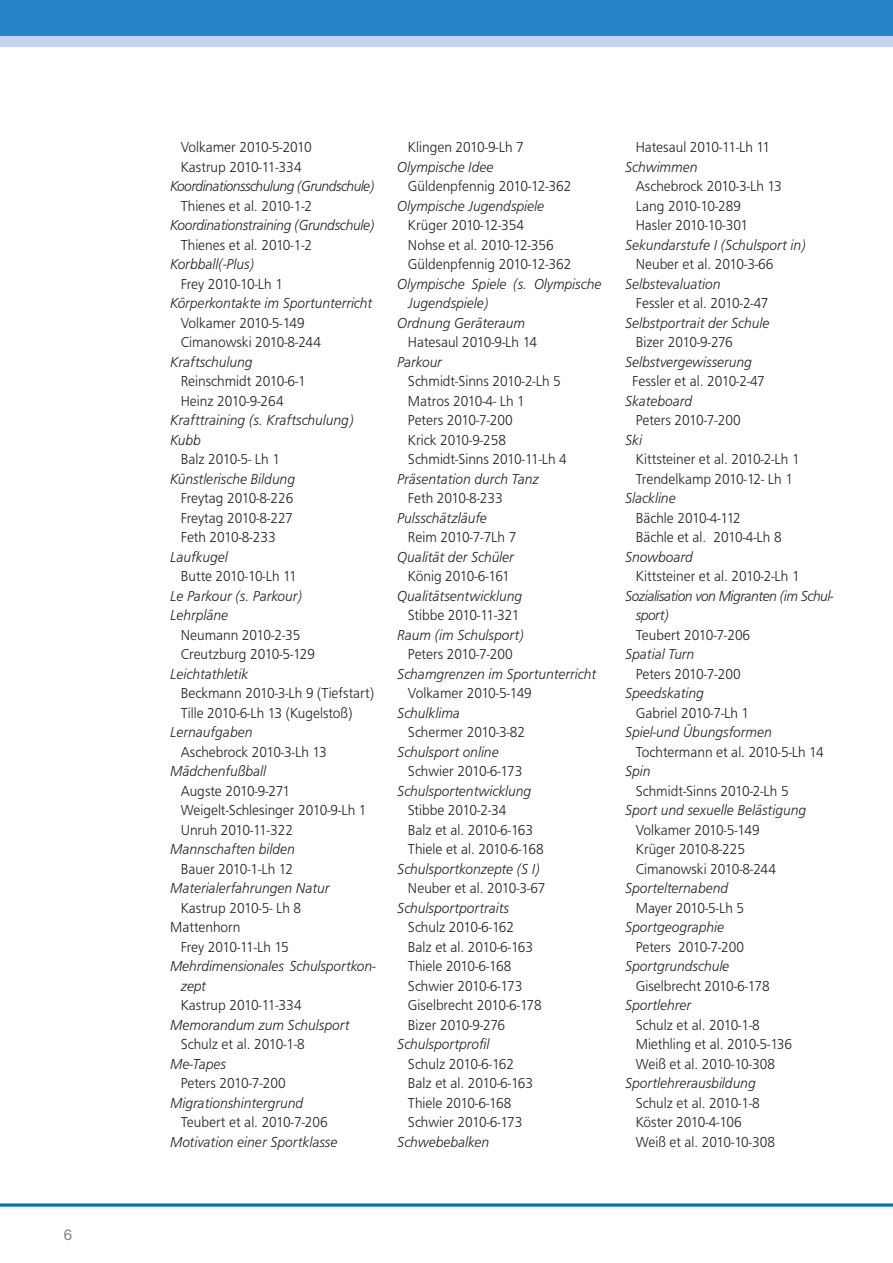
<style>
.page{position:relative;width:893px;height:1263px;background:#fff}
.page>*{position:absolute;margin:0;border:0;box-sizing:border-box;transform-origin:0 0}
.t1{font:300 15px/19.5px "Frutus T";color:#231f20;scale:.95 1}
.t2{font:italic 300 15px/19.5px "Frutus T";color:#231f20;scale:.95 1}
.t3{font:italic 300 15px/19.5px "Frutus T";letter-spacing:-.03em;color:#231f20;scale:.95 1}
.t4{font:italic 300 15px "Frutus T";letter-spacing:-.035em;color:#231f20;scale:.95 1}
.t5{font:italic 300 15px "Frutus T";letter-spacing:-.02em;color:#231f20;scale:.95 1}
.t6{font:300 15px "Frutus T";letter-spacing:-.035em;color:#231f20;scale:.95 1}
.t7{font:15px "Helvetica Neue CE";color:#808285}
</style>
<div class="page">
<div style="left:0;top:33px;width:893px;height:14px;background:#c6d5ed"></div>
<div style="left:0;top:0;width:893px;height:35px;background:#2783c5"></div>
<hr style="left:0;top:1203px;width:893px;height:3px;background:#0072bc">
<p class="t7" style="left:64px;top:1225px;width:10px">6</p>
<p class="t1" style="left:181px;top:137px;width:140px">Volkamer 2010-5-2010<br>Kastrup 2010-11-334</p>
<p class="t4" style="left:170px;top:177px;width:216px">Koordinationsschulung (Grundschule)</p>
<p class="t1" style="left:181px;top:196px;width:140px">Thienes et al. 2010-1-2</p>
<p class="t5" style="left:170px;top:216px;width:216px">Koordinationstraining (Grundschule)</p>
<p class="t1" style="left:181px;top:235px;width:140px">Thienes et al. 2010-1-2</p>
<p class="t2" style="left:170px;top:254px;width:90px">Korbball(-Plus)</p>
<p class="t1" style="left:181px;top:274px;width:109px">Frey 2010-10-Lh 1</p>
<p class="t2" style="left:170px;top:293px;width:214px">Körperkontakte im Sportunterricht</p>
<p class="t1" style="left:181px;top:313px;width:149px">Volkamer 2010-5-149<br>Cimanowski 2010-8-244</p>
<p class="t2" style="left:170px;top:352px;width:89px">Kraftschulung</p>
<p class="t1" style="left:181px;top:371px;width:133px">Reinschmidt 2010-6-1<br>Heinz 2010-9-264</p>
<p class="t2" style="left:170px;top:410px;width:195px">Krafttraining (s. Kraftschulung)<br>Kubb</p>
<p class="t1" style="left:181px;top:449px;width:106px">Balz 2010-5- Lh 1</p>
<p class="t2" style="left:170px;top:469px;width:133px">Künstlerische Bildung</p>
<p class="t1" style="left:181px;top:488px;width:120px;text-align:justify">Freytag 2010-8-226<br>Freytag 2010-8-227<br>Feth 2010-8-233</p>
<p class="t2" style="left:170px;top:547px;width:62px">Laufkugel</p>
<p class="t1" style="left:181px;top:566px;width:124px">Butte 2010-10-Lh 11</p>
<p class="t2" style="left:170px;top:586px;width:141px">Le Parkour (s. Parkour)<br>Lehrpläne</p>
<p class="t1" style="left:181px;top:625px;width:143px">Neumann 2010-2-35<br>Creutzburg 2010-5-129</p>
<p class="t2" style="left:170px;top:664px;width:84px">Leichtathletik</p>
<p class="t1" style="left:181px;top:683px;width:205px">Beckmann 2010-3-Lh 9 (Tiefstart)<br>Tille 2010-6-Lh 13 (Kugelstoß)</p>
<p class="t2" style="left:170px;top:722px;width:88px">Lernaufgaben</p>
<p class="t1" style="left:181px;top:742px;width:155px">Aschebrock 2010-3-Lh 13</p>
<p class="t2" style="left:170px;top:761px;width:103px">Mädchenfußball</p>
<p class="t1" style="left:181px;top:781px;width:197px">Augste 2010-9-271<br>Weigelt-Schlesinger 2010-9-Lh 1<br>Unruh 2010-11-322</p>
<p class="t2" style="left:170px;top:839px;width:133px">Mannschaften bilden</p>
<p class="t1" style="left:181px;top:859px;width:120px">Bauer 2010-1-Lh 12</p>
<p class="t2" style="left:170px;top:878px;width:169px">Materialerfahrungen Natur</p>
<p class="t1" style="left:170px;top:898px;width:139px;text-indent:11px">Kastrup 2010-5- Lh 8<br>Mattenhorn</p>
<p class="t1" style="left:181px;top:937px;width:115px">Frey 2010-11-Lh 15</p>
<p class="t2" style="left:181px;top:956px;width:207px;text-indent:-11px">Mehrdimensionales Schulsportkon&shy;zept</p>
<p class="t1" style="left:181px;top:995px;width:129px">Kastrup 2010-11-334</p>
<p class="t2" style="left:170px;top:1015px;width:190px">Memorandum zum Schulsport</p>
<p class="t1" style="left:181px;top:1034px;width:132px">Schulz et al. 2010-1-8</p>
<p class="t2" style="left:170px;top:1054px;width:60px">Me-Tapes</p>
<p class="t1" style="left:181px;top:1073px;width:112px">Peters 2010-7-200</p>
<p class="t2" style="left:170px;top:1093px;width:142px">Migrationshintergrund</p>
<p class="t1" style="left:181px;top:1112px;width:156px">Teubert et al. 2010-7-206</p>
<p class="t2" style="left:170px;top:1132px;width:178px">Motivation einer Sportklasse</p>
<p class="t1" style="left:408px;top:137px;width:123px">Klingen 2010-9-Lh 7</p>
<p class="t2" style="left:397px;top:157px;width:103px">Olympische Idee</p>
<p class="t1" style="left:408px;top:176px;width:174px">Güldenpfennig 2010-12-362</p>
<p class="t2" style="left:397px;top:196px;width:156px">Olympische Jugendspiele</p>
<p class="t1" style="left:408px;top:215px;width:174px">Krüger 2010-12-354<br>Nohse et al. 2010-12-356<br>Güldenpfennig 2010-12-362</p>
<p class="t2" style="left:397px;top:274px;width:216px">Olympische Spiele (s. Olympische</p>
<p class="t2" style="left:408px;top:293px;width:86px">Jugendspiele)</p>
<p class="t2" style="left:397px;top:313px;width:136px">Ordnung Geräteraum</p>
<p class="t1" style="left:408px;top:332px;width:137px">Hatesaul 2010-9-Lh 14</p>
<p class="t2" style="left:397px;top:352px;width:49px">Parkour</p>
<p class="t1" style="left:408px;top:371px;width:169px">Schmidt-Sinns 2010-2-Lh 5<br>Matros 2010-4- Lh 1<br>Peters 2010-7-200<br>Krick 2010-9-258<br>Schmidt-Sinns 2010-11-Lh 4</p>
<p class="t2" style="left:397px;top:469px;width:151px">Präsentation durch Tanz</p>
<p class="t1" style="left:408px;top:488px;width:101px">Feth 2010-8-233</p>
<p class="t2" style="left:397px;top:508px;width:96px">Pulsschätzläufe</p>
<p class="t1" style="left:408px;top:527px;width:116px">Reim 2010-7-7Lh 7</p>
<p class="t2" style="left:397px;top:547px;width:124px">Qualität der Schüler</p>
<p class="t6" style="left:408px;top:567px;width:109px">König 2010-6-161</p>
<p class="t2" style="left:397px;top:586px;width:133px">Qualitätsentwicklung</p>
<p class="t1" style="left:408px;top:605px;width:119px">Stibbe 2010-11-321</p>
<p class="t2" style="left:397px;top:625px;width:135px">Raum (im Schulsport)</p>
<p class="t1" style="left:408px;top:644px;width:112px">Peters 2010-7-200</p>
<p class="t2" style="left:397px;top:664px;width:211px">Schamgrenzen im Sportunterricht</p>
<p class="t1" style="left:408px;top:683px;width:132px">Volkamer 2010-5-149</p>
<p class="t2" style="left:397px;top:703px;width:68px">Schulklima</p>
<p class="t1" style="left:408px;top:722px;width:125px">Schermer 2010-3-82</p>
<p class="t2" style="left:397px;top:742px;width:108px">Schulsport online</p>
<p class="t1" style="left:408px;top:761px;width:122px">Schwier 2010-6-173</p>
<p class="t2" style="left:397px;top:781px;width:143px">Schulsportentwicklung</p>
<p class="t1" style="left:408px;top:800px;width:144px">Stibbe 2010-2-34<br>Balz et al. 2010-6-163<br>Thiele et al. 2010-6-168</p>
<p class="t2" style="left:397px;top:859px;width:151px">Schulsportkonzepte (S I)</p>
<p class="t1" style="left:408px;top:878px;width:146px">Neuber et al. 2010-3-67</p>
<p class="t2" style="left:397px;top:898px;width:119px">Schulsportportraits</p>
<p class="t1" style="left:408px;top:917px;width:142px">Schulz 2010-6-162<br>Balz et al. 2010-6-163<br>Thiele 2010-6-168<br>Schwier 2010-6-173<br>Giselbrecht 2010-6-178<br>Bizer 2010-9-276</p>
<p class="t2" style="left:397px;top:1034px;width:99px">Schulsportprofil</p>
<p class="t1" style="left:408px;top:1054px;width:133px">Schulz 2010-6-162<br>Balz et al. 2010-6-163<br>Thiele 2010-6-168<br>Schwier 2010-6-173</p>
<p class="t2" style="left:397px;top:1132px;width:98px">Schwebebalken</p>
<p class="t1" style="left:636px;top:137px;width:143px">Hatesaul 2010-11-Lh 11</p>
<p class="t2" style="left:625px;top:157px;width:78px">Schwimmen</p>
<p class="t1" style="left:636px;top:176px;width:155px">Aschebrock 2010-3-Lh 13<br>Lang 2010-10-289<br>Hasler 2010-10-301</p>
<p class="t2" style="left:625px;top:235px;width:192px">Sekundarstufe I (Schulsport in)</p>
<p class="t1" style="left:636px;top:254px;width:146px">Neuber et al. 2010-3-66</p>
<p class="t2" style="left:625px;top:274px;width:102px">Selbstevaluation</p>
<p class="t1" style="left:636px;top:293px;width:141px">Fessler et al. 2010-2-47</p>
<p class="t2" style="left:625px;top:313px;width:154px">Selbstportrait der Schule</p>
<p class="t1" style="left:636px;top:332px;width:104px">Bizer 2010-9-276</p>
<p class="t2" style="left:625px;top:352px;width:135px">Selbstvergewisserung</p>
<p class="t1" style="left:632px;top:371px;width:141px">Fessler et al. 2010-2-47</p>
<p class="t2" style="left:625px;top:391px;width:72px">Skateboard</p>
<p class="t1" style="left:636px;top:410px;width:112px">Peters 2010-7-200</p>
<p class="t2" style="left:625px;top:430px;width:19px">Ski</p>
<p class="t1" style="left:636px;top:449px;width:174px">Kittsteiner et al. 2010-2-Lh 1<br>Trendelkamp 2010-12- Lh 1</p>
<p class="t2" style="left:625px;top:488px;width:55px">Slackline</p>
<p class="t1" style="left:636px;top:508px;width:155px">Bächle 2010-4-112<br>Bächle et al. 2010-4-Lh 8</p>
<p class="t2" style="left:625px;top:547px;width:73px">Snowboard</p>
<p class="t1" style="left:636px;top:566px;width:174px">Kittsteiner et al. 2010-2-Lh 1</p>
<p class="t3" style="left:636px;top:586px;width:210px;text-indent:-11px">Sozialisation von Migranten (im Schul&shy;sport)</p>
<p class="t1" style="left:636px;top:625px;width:122px">Teubert 2010-7-206</p>
<p class="t2" style="left:625px;top:644px;width:74px">Spatial Turn</p>
<p class="t1" style="left:636px;top:664px;width:112px">Peters 2010-7-200</p>
<p class="t2" style="left:625px;top:683px;width:85px">Speedskating</p>
<p class="t1" style="left:636px;top:703px;width:121px">Gabriel 2010-7-Lh 1</p>
<p class="t2" style="left:625px;top:722px;width:156px">Spiel-und Übungsformen</p>
<p class="t1" style="left:636px;top:742px;width:199px">Tochtermann et al. 2010-5-Lh 14</p>
<p class="t2" style="left:625px;top:761px;width:28px">Spin</p>
<p class="t1" style="left:636px;top:781px;width:162px">Schmidt-Sinns 2010-2-Lh 5</p>
<p class="t2" style="left:625px;top:800px;width:192px">Sport und sexuelle Belästigung</p>
<p class="t1" style="left:636px;top:820px;width:149px">Volkamer 2010-5-149<br>Krüger 2010-8-225<br>Cimanowski 2010-8-244</p>
<p class="t2" style="left:625px;top:878px;width:110px">Sportelternabend</p>
<p class="t1" style="left:636px;top:898px;width:116px">Mayer 2010-5-Lh 5</p>
<p class="t2" style="left:625px;top:917px;width:106px">Sportgeographie</p>
<p class="t1" style="left:636px;top:937px;width:116px">Peters 2010-7-200</p>
<p class="t2" style="left:625px;top:956px;width:111px">Sportgrundschule</p>
<p class="t1" style="left:636px;top:976px;width:142px">Giselbrecht 2010-6-178</p>
<p class="t2" style="left:625px;top:995px;width:71px">Sportlehrer</p>
<p class="t1" style="left:636px;top:1015px;width:166px">Schulz et al. 2010-1-8<br>Miethling et al. 2010-5-136<br>Weiß et al. 2010-10-308</p>
<p class="t2" style="left:625px;top:1073px;width:139px">Sportlehrerausbildung</p>
<p class="t1" style="left:636px;top:1093px;width:148px">Schulz et al. 2010-1-8<br>Köster 2010-4-106<br>Weiß et al. 2010-10-308</p>
</div>
